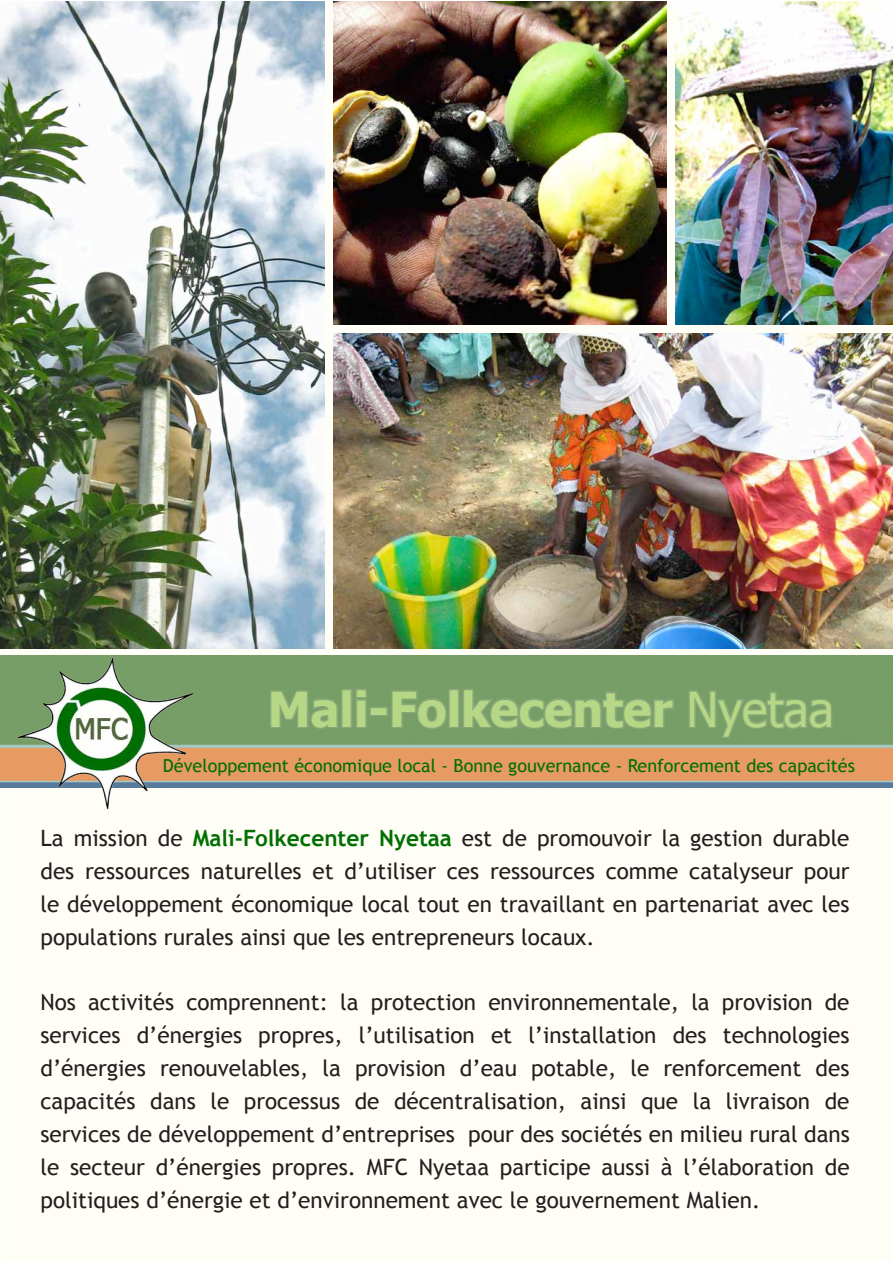
<style>
.page{position:relative;width:893px;height:1263px;background:#fff}
.page>*{position:absolute;margin:0;border:0;box-sizing:border-box;transform-origin:0 0}
.t1{font:700 48px "Tahoma";color:#b5d786}
.t2{font:22.5px/33px "Trebuchet MS";color:#231f20;text-align:justify}
.t3{font:18px "Trebuchet MS";color:#006f02}
.s1{font-weight:400}
.s2{font-weight:700;color:#006f02}
</style>
<div class="page">
<div style="left:1px;top:1px;width:891px;height:1261px;background:#fffef6"></div>
<img style="left:675px;top:1px;width:217px;height:323px">
<img style="left:333px;top:1px;width:333px;height:323px">
<img style="left:0;top:1px;width:324px;height:647px">
<img style="left:333px;top:333px;width:559px;height:315px">
<img style="left:0;top:656px;width:892px;height:131px">
<img style="left:17px;top:655px;width:181px;height:155px">
<svg style="left:269px;top:689px;width:71px;height:42px;background:#7da16d"></svg>
<div style="left:341px;top:689px;width:11px;height:39px;border:3px solid #88a879"></div>
<svg style="left:354px;top:687px;width:15px;height:43px"></svg>
<div style="left:370px;top:707px;width:18px;height:9px;border:3px solid #88a879"></div>
<svg style="left:390px;top:689px;width:59px;height:42px;background:#7da06c"></svg>
<div style="left:448px;top:689px;width:12px;height:39px;border:3px solid #88a879"></div>
<svg style="left:461px;top:687px;width:215px;height:44px;background:#7da16d"></svg>
<svg style="left:687px;top:684px;width:147px;height:55px;background:#7da06c"></svg>
<h1 class="t1" style="left:268px;top:679px;width:567px">Mali-Folkecenter <span class="s1">Nyetaa</span></h1>
<p class="t3" style="left:163px;top:755px;width:694px">Développement économique local - Bonne gouvernance - Renforcement des capacités</p>
<p class="t2" style="left:40px;top:822px;width:810px">La mission de <span class="s2">Mali-Folkecenter Nyetaa</span> est de promouvoir la gestion durable des ressources naturelles et d’utiliser ces ressources comme catalyseur pour le développement économique local tout en travaillant en partenariat avec les populations rurales ainsi que les entrepreneurs locaux.</p>
<p class="t2" style="left:40px;top:985px;width:811px">Nos activités comprennent: la protection environnementale, la provision de services d’énergies propres, l’utilisation et l’installation des technologies d’énergies renouvelables, la provision d’eau potable, le renforcement des capacités dans le processus de décentralisation, ainsi que la livraison de services de développement d’entreprises pour des sociétés en milieu rural dans le secteur d’énergies propres. MFC Nyetaa participe aussi à l’élaboration de politiques d’énergie et d’environnement avec le gouvernement Malien.</p>
</div>
